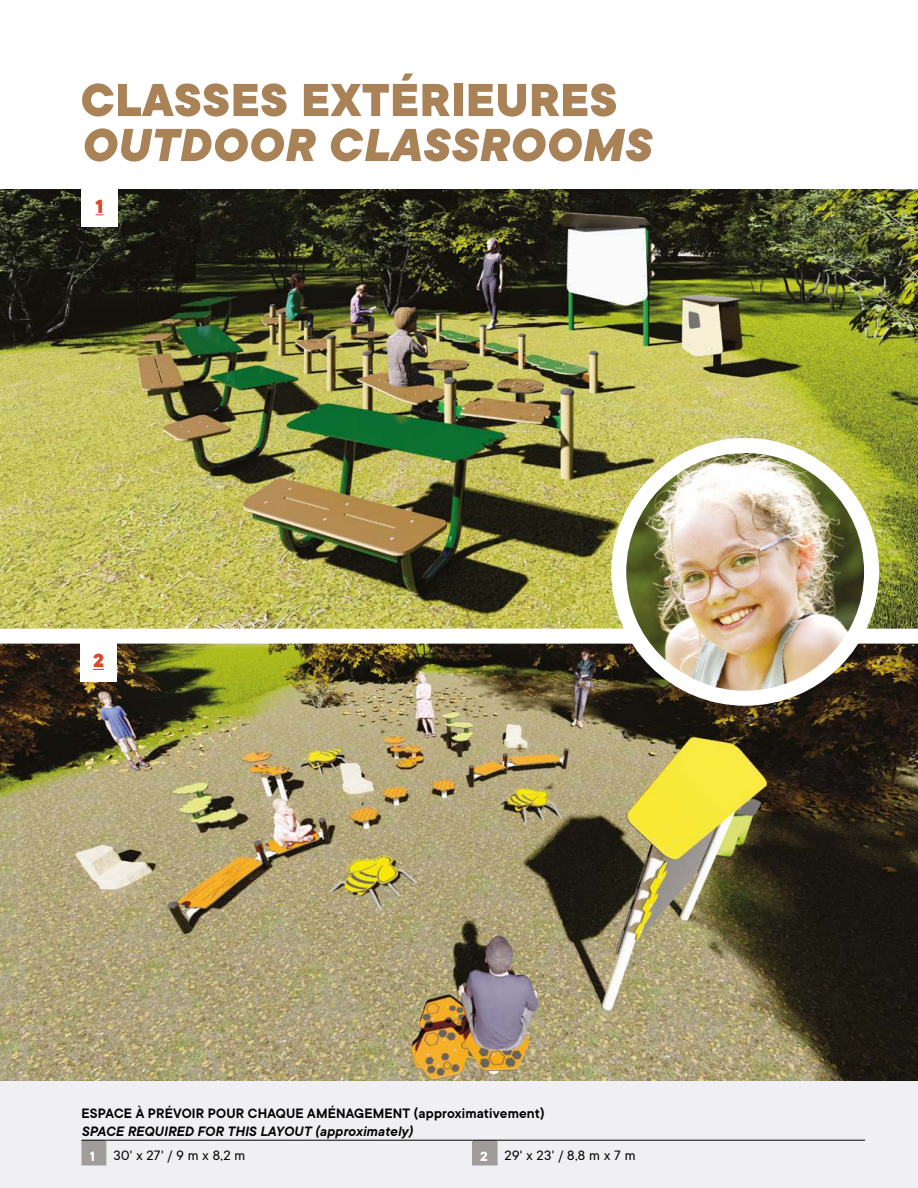
<style>
.page{position:relative;width:918px;height:1188px;background:#fff}
.page>*{position:absolute;margin:0;border:0;box-sizing:border-box;transform-origin:0 0}
.t1{font:800 51px "TT Commons";letter-spacing:.01em;color:#aa8257}
.t2{font:italic 800 51px "TT Commons";letter-spacing:.01em;color:#aa8257}
.t3{font:800 21px "TT Commons";color:#d64b2e}
.t4{font:italic 600 15px/23.9px "TT Commons";letter-spacing:.01em;color:#000}
.t5{font:600 15px "TT Commons";letter-spacing:.01em;color:#000}
.t6{font:15px "TT Commons";color:#000}
.s1{font-weight:700;font-style:normal;color:#fff}
.s2{font-weight:400;font-style:normal}
.s3{font-weight:700;color:#fff}
</style>
<div class="page">
<img style="left:0;top:189px;width:918px;height:440px">
<img style="left:0;top:644px;width:918px;height:437px">
<div style="left:0;top:1081px;width:918px;height:107px;background:#f0eff3"></div>
<hr style="left:497px;top:1140px;width:368px;height:1px;background:#000">
<svg style="left:82px;top:1140px;width:416px;height:25px"></svg>
<img style="left:619px;top:445px;width:253px;height:253px;border-radius:126px">
<div style="left:611px;top:438px;width:268px;height:268px;border:15px solid #fff;border-radius:50%"></div>
<div style="left:82px;top:188px;width:36px;height:39px;background:#fff"></div>
<div style="left:81px;top:643px;width:36px;height:38px;background:#fff"></div>
<h1 class="t1" style="left:81px;top:72px;width:539px">CLASSES EXTÉRIEURES</h1>
<h1 class="t2" style="left:81px;top:117px;width:572px">OUTDOOR CLASSROOMS</h1>
<h2 class="t3" style="left:96px;top:194px;width:9px">1</h2>
<h2 class="t3" style="left:93px;top:649px;width:12px">2</h2>
<p class="t5" style="left:82px;top:1105px;width:465px">ESPACE À PRÉVOIR POUR CHAQUE AMÉNAGEMENT (approximativement)</p>
<p class="t4" style="left:90px;top:1119px;width:324px;text-indent:-8px">SPACE REQUIRED FOR THIS LAYOUT (approximately)<br><span class="s1">1</span> <span class="s2">30' x 27' / 9 m x 8,2 m</span></p>
<p class="t6" style="left:480px;top:1147px;width:157px"><span class="s3">2</span> 29' x 23' / 8,8 m x 7 m</p>
</div>
